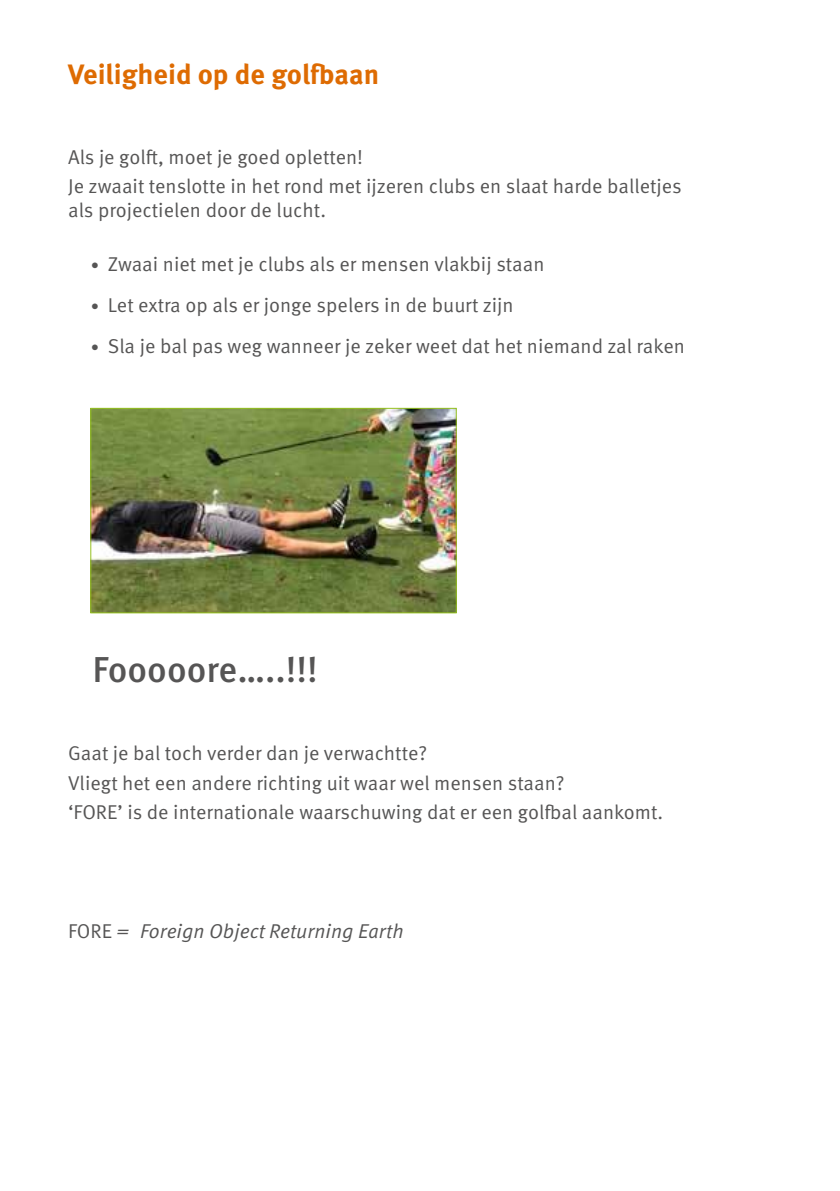
<style>
.page{position:relative;width:840px;height:1191px;background:#fff}
.page>*{position:absolute;margin:0;border:0;box-sizing:border-box;transform-origin:0 0}
.t1{font:500 36px "Meta Pro";color:#565555}
.t2{font:700 28px "Meta Pro";color:#de6b02}
.t3{font:20px/29.6px "Meta Pro Norm";color:#565555}
.t4{font:20px "Meta Pro Norm Ita";color:#565555}
.s1{font-size:16px}
.s2{font-family:"Meta Pro Norm"}
</style>
<div class="page">
<img style="left:92px;top:410px;width:362px;height:201px">
<div style="left:90px;top:408px;width:366px;height:205px;border:1px solid #95c11f"></div>
<h2 class="t2" style="left:68px;top:52px;width:312px">Veiligheid op de golfbaan</h2>
<p class="t3" style="left:68px;top:141px;width:615px">Als je golft, moet je goed opletten!<br>Je zwaait tenslotte in het rond met ijzeren clubs en slaat harde balletjes</p>
<p class="t3" style="left:68px;top:194px;width:259px">als projectielen door de lucht.</p>
<p class="t3" style="left:91px;top:248px;width:455px"><span class="s1">•</span> Zwaai niet met je clubs als er mensen vlakbij staan</p>
<p class="t3" style="left:91px;top:289px;width:424px"><span class="s1">•</span> Let extra op als er jonge spelers in de buurt zijn</p>
<p class="t3" style="left:91px;top:330px;width:595px"><span class="s1">•</span> Sla je bal pas weg wanneer je zeker weet dat het niemand zal raken</p>
<h1 class="t1" style="left:92px;top:642px;width:227px">Fooooore…..!!!</h1>
<p class="t3" style="left:68px;top:737px;width:596px">Gaat je bal toch verder dan je verwachtte?<br>Vliegt het een andere richting uit waar wel mensen staan?<br>‘FORE’ is de internationale waarschuwing dat er een golfbal aankomt.</p>
<p class="t4" style="left:68px;top:916px;width:337px"><span class="s2">FORE</span> = Foreign Object Returning Earth</p>
</div>
